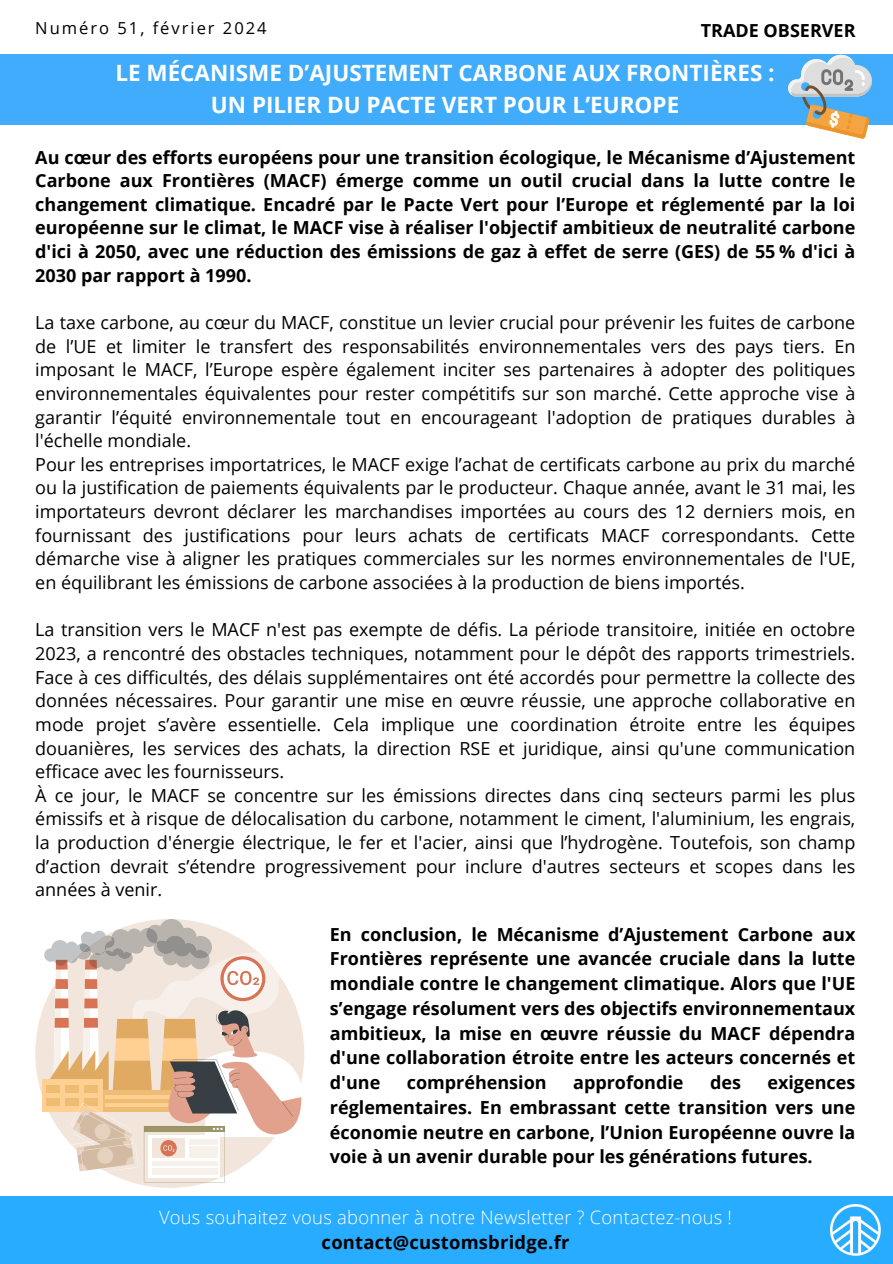
<style>
.page{position:relative;width:893px;height:1264px;background:#fff}
.page>*{position:absolute;margin:0;border:0;box-sizing:border-box;transform-origin:0 0}
.t1{font:700 22.5px/31.5px "Open Sans";color:#fff;text-align:center}
.t2{font:300 18.3px "Open Sans";letter-spacing:.015em;color:#fff}
.t3{font:700 18.3px "Open Sans";letter-spacing:.015em;color:#000}
.t4{font:18px/23.7px "Open Sans";color:#000;text-align:justify}
.t5{font:700 18px/24.8px "Open Sans";color:#000;text-align:justify}
.t6{font:16.5px "Open Sans";letter-spacing:.12em;color:#000}
</style>
<div class="page">
<div style="left:0;top:1196px;width:892px;height:67px;background:#28acff"></div>
<img style="left:830px;top:1204px;width:50px;height:51px">
<div style="left:0;top:54px;width:892px;height:70px;background:#40acfb"></div>
<div style="left:42px;top:1079px;width:61px;height:32px;background:#ffd092"></div>
<svg style="left:43px;top:919px;width:261px;height:263px"></svg>
<svg style="left:788px;top:55px;width:83px;height:84px"></svg>
<h3 class="t6" style="left:35px;top:16px;width:233px">Numéro 51, février 2024</h3>
<p class="t5" style="left:700px;top:17px;width:156px">TRADE OBSERVER</p>
<p class="t1" style="left:115px;top:57px;width:660px">LE MÉCANISME D’AJUSTEMENT CARBONE AUX FRONTIÈRES :<br>UN PILIER DU PACTE VERT POUR L’EUROPE</p>
<p class="t5" style="left:35px;top:145px;width:821px;line-height:23.7px">Au cœur des efforts européens pour une transition écologique, le Mécanisme d’Ajustement Carbone aux Frontières (MACF) émerge comme un outil crucial dans la lutte contre le changement climatique. Encadré par le Pacte Vert pour l’Europe et réglementé par la loi européenne sur le climat, le MACF vise à réaliser l'objectif ambitieux de neutralité carbone d'ici à 2050, avec une réduction des émissions de gaz à effet de serre (GES) de 55 % d'ici à 2030 par rapport à 1990.</p>
<h1 class="t4" style="left:35px;top:310px;width:821px">La taxe carbone, au cœur du MACF, constitue un levier crucial pour prévenir les fuites de carbone de l’UE et limiter le transfert des responsabilités environnementales vers des pays tiers. En imposant le MACF, l’Europe espère également inciter ses partenaires à adopter des politiques environnementales équivalentes pour rester compétitifs sur son marché. Cette approche vise à garantir l’équité environnementale tout en encourageant l'adoption de pratiques durables à l'échelle mondiale.</h1>
<p class="t4" style="left:35px;top:452px;width:821px">Pour les entreprises importatrices, le MACF exige l’achat de certificats carbone au prix du marché ou la justification de paiements équivalents par le producteur. Chaque année, avant le 31 mai, les importateurs devront déclarer les marchandises importées au cours des 12 derniers mois, en fournissant des justifications pour leurs achats de certificats MACF correspondants. Cette démarche vise à aligner les pratiques commerciales sur les normes environnementales de l'UE, en équilibrant les émissions de carbone associées à la production de biens importés.</p>
<h3 class="t4" style="left:35px;top:617px;width:821px">La transition vers le MACF n'est pas exempte de défis. La période transitoire, initiée en octobre 2023, a rencontré des obstacles techniques, notamment pour le dépôt des rapports trimestriels.<br>Face à ces difficultés, des délais supplémentaires ont été accordés pour permettre la collecte des données nécessaires. Pour garantir une mise en œuvre réussie, une approche collaborative en mode projet s’avère essentielle. Cela implique une coordination étroite entre les équipes douanières, les services des achats, la direction RSE et juridique, ainsi qu'une communication efficace avec les fournisseurs.</h3>
<p class="t4" style="left:35px;top:783px;width:821px">À ce jour, le MACF se concentre sur les émissions directes dans cinq secteurs parmi les plus émissifs et à risque de délocalisation du carbone, notamment le ciment, l'aluminium, les engrais, la production d'énergie électrique, le fer et l'acier, ainsi que l’hydrogène. Toutefois, son champ d’action devrait s’étendre progressivement pour inclure d'autres secteurs et scopes dans les années à venir.</p>
<p class="t5" style="left:330px;top:921px;width:527px">En conclusion, le Mécanisme d’Ajustement Carbone aux Frontières représente une avancée cruciale dans la lutte mondiale contre le changement climatique. Alors que l'UE s’engage résolument vers des objectifs environnementaux ambitieux, la mise en œuvre réussie du MACF dépendra d'une collaboration étroite entre les acteurs concernés et d'une</p>
<p class="t5" style="left:406px;top:1069px;width:141px">compréhension</p>
<p class="t5" style="left:573px;top:1069px;width:112px">approfondie</p>
<p class="t5" style="left:710px;top:1069px;width:32px">des</p>
<p class="t5" style="left:330px;top:1069px;width:527px;text-indent:437px">exigences réglementaires. En embrassant cette transition vers une économie neutre en carbone, l’Union Européenne ouvre la voie à un avenir durable pour les générations futures.</p>
<p class="t2" style="left:159px;top:1203px;width:574px">Vous souhaitez vous abonner à notre Newsletter ? Contactez-nous !</p>
<p class="t3" style="left:321px;top:1229px;width:249px">contact@customsbridge.fr</p>
</div>
